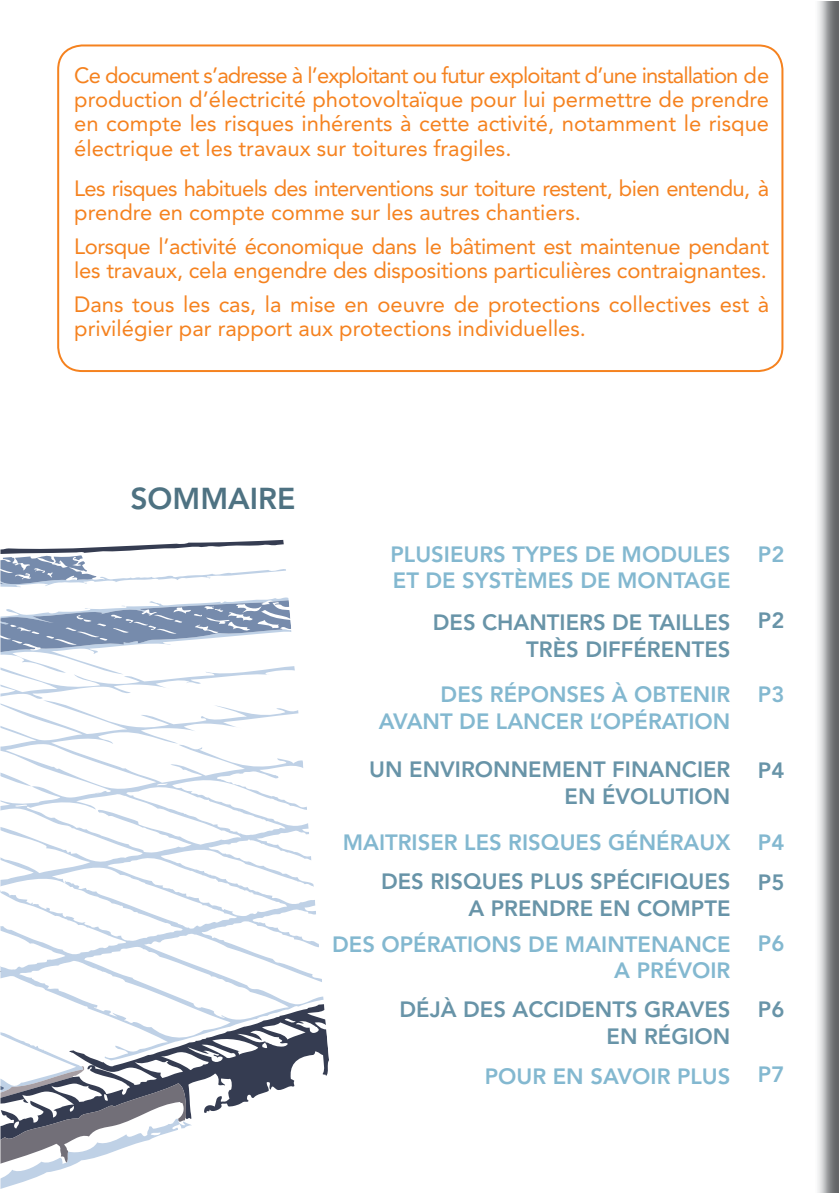
<style>
.page{position:relative;width:839px;height:1198px;background:#fff}
.page>*{position:absolute;margin:0;border:0;box-sizing:border-box;transform-origin:0 0}
.t1{font:800 30px "Avenir";color:#4e7282}
.t2{font:22px/24px "Avenir";letter-spacing:-.01em;color:#f5821f}
.t3{font:800 22px/26.4px "Avenir";color:#83b8d0;text-align:right}
.t4{font:800 22px/26.4px "Avenir";color:#6894a8;text-align:right}
.t5{font:22px/24px "Avenir";letter-spacing:-.03em;color:#f5821f}
</style>
<div class="page">
<img style="left:818px;top:2px;width:20px;height:1190px">
<svg style="left:14px;top:630px;width:310px;height:374px"></svg>
<svg style="left:0;top:681px;width:83px;height:323px"></svg>
<svg style="left:0;top:920px;width:1px;height:67px"></svg>
<svg style="left:80px;top:1004px;width:249px;height:109px"></svg>
<svg style="left:0;top:1014px;width:192px;height:175px"></svg>
<svg style="left:0;top:540px;width:291px;height:134px"></svg>
<div style="left:57px;top:44px;width:726px;height:328px;border:2px solid #f5821f;border-radius:24px"></div>
<p class="t2" style="left:74px;top:66px;width:696px;text-align:justify">Ce document s’adresse à l’exploitant ou futur exploitant d’une installation de production d’électricité photovoltaïque pour lui permettre de prendre en compte les risques inhérents à cette activité, notamment le risque électrique et les travaux sur toitures fragiles.</p>
<p class="t5" style="left:74px;top:178px;width:696px">Les risques habituels des interventions sur toiture restent, bien entendu, à prendre en compte comme sur les autres chantiers.</p>
<p class="t2" style="left:74px;top:236px;width:696px">Lorsque l’activité économique dans le bâtiment est maintenue pendant les travaux, cela engendre des dispositions particulières contraignantes.</p>
<p class="t2" style="left:74px;top:294px;width:696px">Dans tous les cas, la mise en oeuvre de protections collectives est à privilégier par rapport aux protections individuelles.</p>
<h1 class="t1" style="left:130px;top:486px;width:167px">SOMMAIRE</h1>
<p class="t3" style="left:390px;top:543px;width:341px;text-align:left">PLUSIEURS TYPES DE MODULES<br>ET DE SYSTÈMES DE MONTAGE</p>
<p class="t3" style="left:757px;top:543px;width:28px">P2</p>
<p class="t4" style="left:757px;top:609px;width:28px">P2</p>
<p class="t4" style="left:433px;top:611px;width:299px">DES CHANTIERS DE TAILLES<br>TRÈS DIFFÉRENTES</p>
<p class="t3" style="left:378px;top:683px;width:353px">DES RÉPONSES À OBTENIR<br>AVANT DE LANCER L’OPÉRATION</p>
<p class="t4" style="left:369px;top:758px;width:362px">UN ENVIRONNEMENT FINANCIER<br>EN ÉVOLUTION</p>
<p class="t3" style="left:342px;top:830px;width:389px">MAITRISER LES RISQUES GÉNÉRAUX</p>
<p class="t4" style="left:381px;top:870px;width:351px">DES RISQUES PLUS SPÉCIFIQUES<br>A PRENDRE EN COMPTE</p>
<p class="t3" style="left:332px;top:932px;width:399px">DES OPÉRATIONS DE MAINTENANCE<br>A PRÉVOIR</p>
<p class="t4" style="left:399px;top:998px;width:332px">DÉJÀ DES ACCIDENTS GRAVES<br>EN RÉGION</p>
<p class="t3" style="left:484px;top:1064px;width:247px">POUR EN SAVOIR PLUS</p>
<p class="t3" style="left:757px;top:683px;width:28px">P3</p>
<p class="t4" style="left:757px;top:759px;width:28px">P4</p>
<p class="t3" style="left:757px;top:830px;width:28px">P4</p>
<p class="t4" style="left:757px;top:870px;width:28px">P5</p>
<p class="t3" style="left:757px;top:931px;width:28px">P6</p>
<p class="t4" style="left:757px;top:998px;width:28px">P6</p>
<p class="t3" style="left:757px;top:1063px;width:28px">P7</p>
</div>
